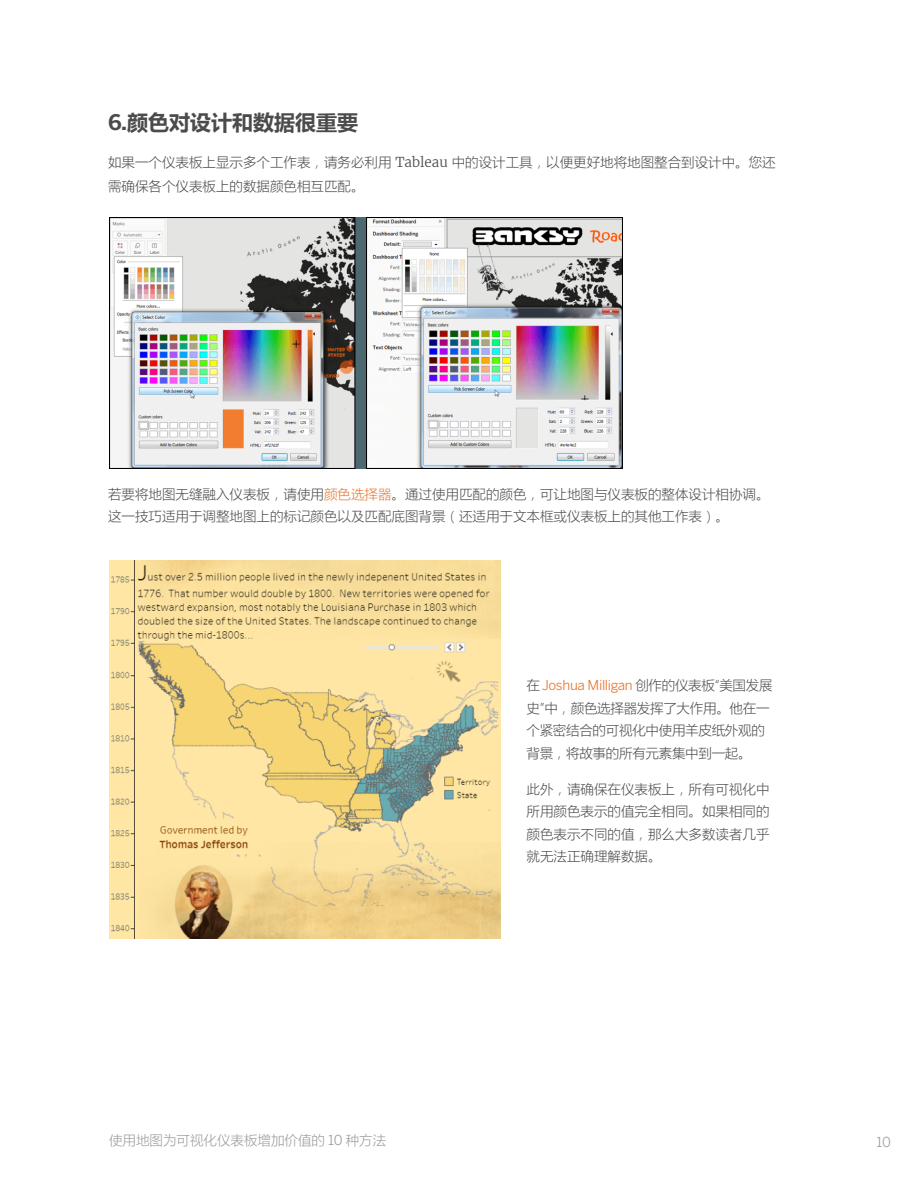
<style>
.page{position:relative;width:918px;height:1188px;background:#fff}
.page>*{position:absolute;margin:0;border:0;box-sizing:border-box;transform-origin:0 0}
.BODYCOPY-standard{font:700 21px "Microsoft Ya Hei";color:#4b4b4b}
.BODYCOPY-standard-2{font:300 13.5px/22.5px "Microsoft Ya Hei";color:#4b4b4b}
.BODYCOPY-standard-3{font:300 13.5px/22.5px "Microsoft Ya Hei";letter-spacing:-.02em;color:#4b4b4b}
.t1{font:300 13.5px "Microsoft Ya Hei";color:#9a9a9a}
.t2{font:13.5px "Benton Sans";color:#9b9b9b}
.s1{font-family:"Benton Sans"}
.s2{font-family:"Merriweather"}
.s3{color:#e8762c}
.s4{font-family:"Benton Sans";font-weight:400;color:#e8762c}
.s5{font-family:"Benton Sans";font-weight:400}
</style>
<div class="page">
<img style="left:109px;top:217px;width:513px;height:251px">
<img style="left:109px;top:560px;width:391px;height:379px">
<p class="BODYCOPY-standard" style="left:108px;top:107px;width:252px"><span class="s1">6.</span>颜色对设计和数据很重要</p>
<p class="BODYCOPY-standard-2" style="left:108px;top:150px;width:669px;line-height:24px">如果一个仪表板上显示多个工作表，请务必利用 <span class="s2">Tableau</span> 中的设计工具，以便更好地将地图整合到设计中。您还需确保各个仪表板上的数据颜色相互匹配。</p>
<p class="BODYCOPY-standard-2" style="left:108px;top:482px;width:663px">若要将地图无缝融入仪表板，请使用<span class="s3">颜色选择器</span>。通过使用匹配的颜色，可让地图与仪表板的整体设计相协调。这一技巧适用于调整地图上的标记颜色以及匹配底图背景（还适用于文本框或仪表板上的其他工作表）。</p>
<p class="BODYCOPY-standard-3" style="left:526px;top:674px;width:248px">在 <span class="s4">Joshua Milligan</span> 创作的仪表板“美国发展史”中，颜色选择器发挥了大作用。他在一个紧密结合的可视化中使用羊皮纸外观的背景，将故事的所有元素集中到一起。</p>
<p class="BODYCOPY-standard-2" style="left:526px;top:777px;width:244px;text-align:justify">此外，请确保在仪表板上，所有可视化中所用颜色表示的值完全相同。如果相同的颜色表示不同的值，那么大多数读者几乎就无法正确理解数据。</p>
<p class="t1" style="left:109px;top:1132px;width:279px">使用地图为可视化仪表板增加价值的 <span class="s5">10</span> 种方法</p>
<p class="t2" style="left:876px;top:1134px;width:16px">10</p>
</div>
